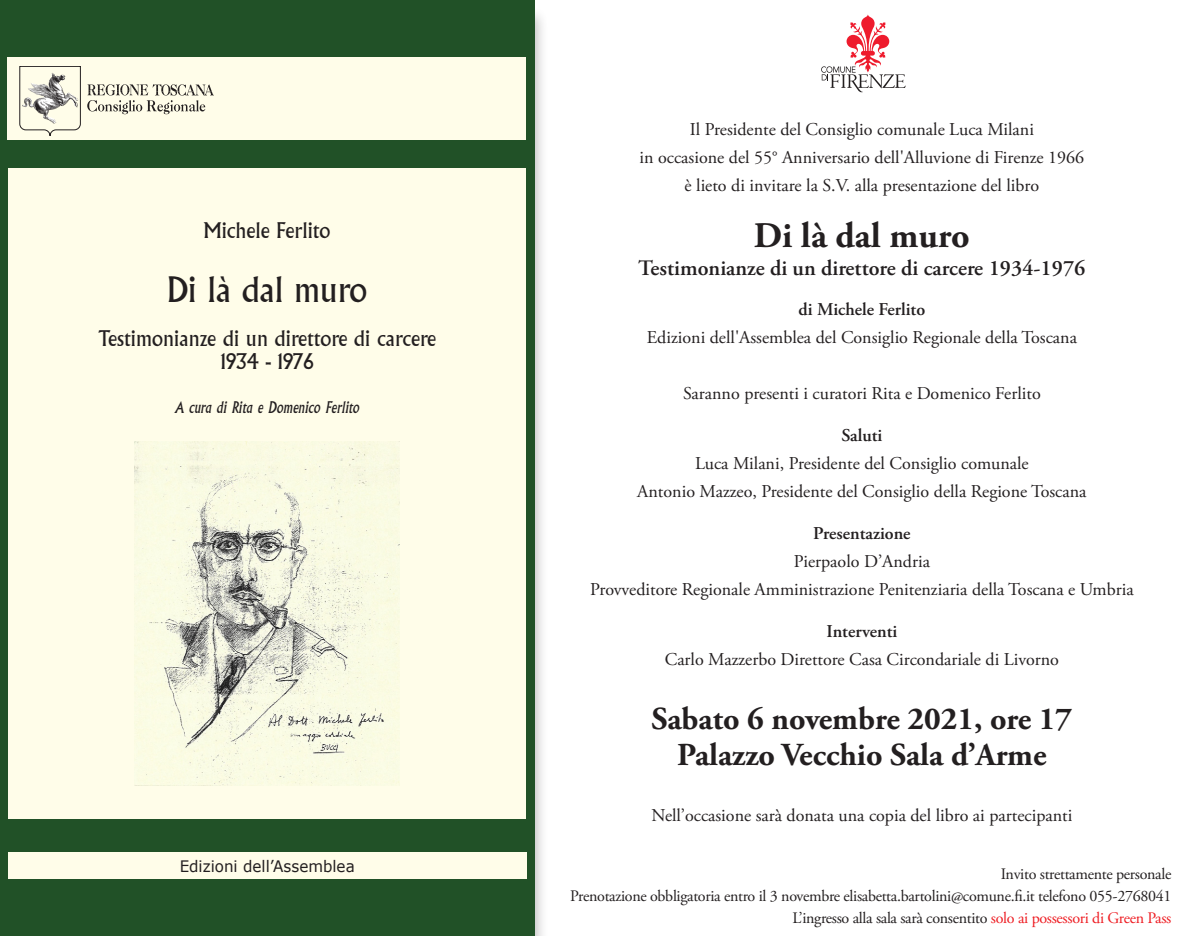
<style>
.page{position:relative;width:1191px;height:936px;background:#fff}
.page>*{position:absolute;margin:0;border:0;box-sizing:border-box;transform-origin:0 0}
.t1{font:700 36px "Adobe Garamond Pro";color:#231f20}
.t2{font:34.2px "Albertus";color:#231f20;scale:.96 1}
.t3{font:700 32px "Adobe Garamond Pro";color:#231f20}
.t4{font:600 22px "Adobe Garamond Pro";color:#231f20}
.t5{font:21px/22.2px "Albertus";color:#231f20;text-align:center;scale:.96 1}
.t6{font:18px "Adobe Garamond Pro";color:#231f20}
.t7{font:600 18px "Adobe Garamond Pro";color:#231f20}
.t8{font:16px "Adobe Garamond Pro";letter-spacing:-.02em;color:#231f20}
.t9{font:italic 15.8px "Albertus";color:#231f20;scale:.96 1}
.t10{font:15.8px "Verdana";color:#231f20;scale:.96 1}
.s1{color:#ee1d23}
</style>
<div class="page">
<div style="left:0;top:6px;width:548px;height:929px;background:#231f20;opacity:.29"></div>
<div style="left:0;top:0;width:534px;height:935px;background:#215127"></div>
<div style="left:8px;top:168px;width:518px;height:650px;background:#fffde9"></div>
<div style="left:8px;top:852px;width:518px;height:26px;background:#fffde9"></div>
<img style="left:135px;top:441px;width:265px;height:344px">
<div style="left:8px;top:57px;width:518px;height:82px;background:#fffde9"></div>
<svg style="left:87px;top:84px;width:127px;height:30px"></svg>
<svg style="left:20px;top:66px;width:61px;height:70px"></svg>
<img style="left:22px;top:72px;width:56px;height:52px">
<svg style="left:821px;top:14px;width:84px;height:78px"></svg>
<p class="t5" style="left:204px;top:220px;width:133px">Michele Ferlito</p>
<p class="t2" style="left:167px;top:269px;width:210px">Di là dal muro</p>
<p class="t5" style="left:98px;top:328px;width:353px">Testimonianze di un direttore di carcere<br>1934 - 1976</p>
<p class="t9" style="left:175px;top:398px;width:193px">A cura di Rita e Domenico Ferlito</p>
<p class="t10" style="left:180px;top:855px;width:184px">Edizioni dell’Assemblea</p>
<p class="t6" style="left:690px;top:118px;width:346px">Il Presidente del Consiglio comunale Luca Milani</p>
<p class="t6" style="left:639px;top:146px;width:446px">in occasione del 55° Anniversario dell'Alluvione di Firenze 1966</p>
<p class="t6" style="left:684px;top:174px;width:356px">è lieto di invitare la S.V. alla presentazione del libro</p>
<p class="t1" style="left:754px;top:214px;width:217px">Di là dal muro</p>
<p class="t4" style="left:638px;top:255px;width:449px">Testimonianze di un direttore di carcere 1934-1976</p>
<p class="t7" style="left:798px;top:298px;width:128px">di Michele Ferlito</p>
<p class="t6" style="left:647px;top:326px;width:431px">Edizioni dell'Assemblea del Consiglio Regionale della Toscana</p>
<p class="t6" style="left:683px;top:382px;width:359px">Saranno presenti i curatori Rita e Domenico Ferlito</p>
<p class="t7" style="left:841px;top:424px;width:43px">Saluti</p>
<p class="t6" style="left:695px;top:452px;width:335px">Luca Milani, Presidente del Consiglio comunale</p>
<p class="t6" style="left:637px;top:480px;width:451px">Antonio Mazzeo, Presidente del Consiglio della Regione Toscana</p>
<p class="t7" style="left:813px;top:522px;width:99px">Presentazione</p>
<p class="t6" style="left:793px;top:550px;width:138px">Pierpaolo D’Andria</p>
<p class="t6" style="left:590px;top:578px;width:545px">Provveditore Regionale Amministrazione Penitenziaria della Toscana e Umbria</p>
<p class="t7" style="left:826px;top:620px;width:72px">Interventi</p>
<p class="t6" style="left:665px;top:648px;width:395px">Carlo Mazzerbo Direttore Casa Circondariale di Livorno</p>
<p class="t3" style="left:651px;top:700px;width:422px">Sabato 6 novembre 2021, ore 17</p>
<p class="t3" style="left:677px;top:736px;width:371px">Palazzo Vecchio Sala d’Arme</p>
<p class="t6" style="left:651px;top:804px;width:422px">Nell’occasione sarà donata una copia del libro ai partecipanti</p>
<p class="t8" style="left:1000px;top:864px;width:172px">Invito strettamente personale</p>
<p class="t8" style="left:570px;top:886px;width:602px">Prenotazione obbligatoria entro il 3 novembre elisabetta.bartolini@comune.fi.it telefono 055-2768041</p>
<p class="t8" style="left:792px;top:908px;width:380px">L’ingresso alla sala sarà consentito <span class="s1">solo ai possessori di Green Pass</span></p>
</div>
